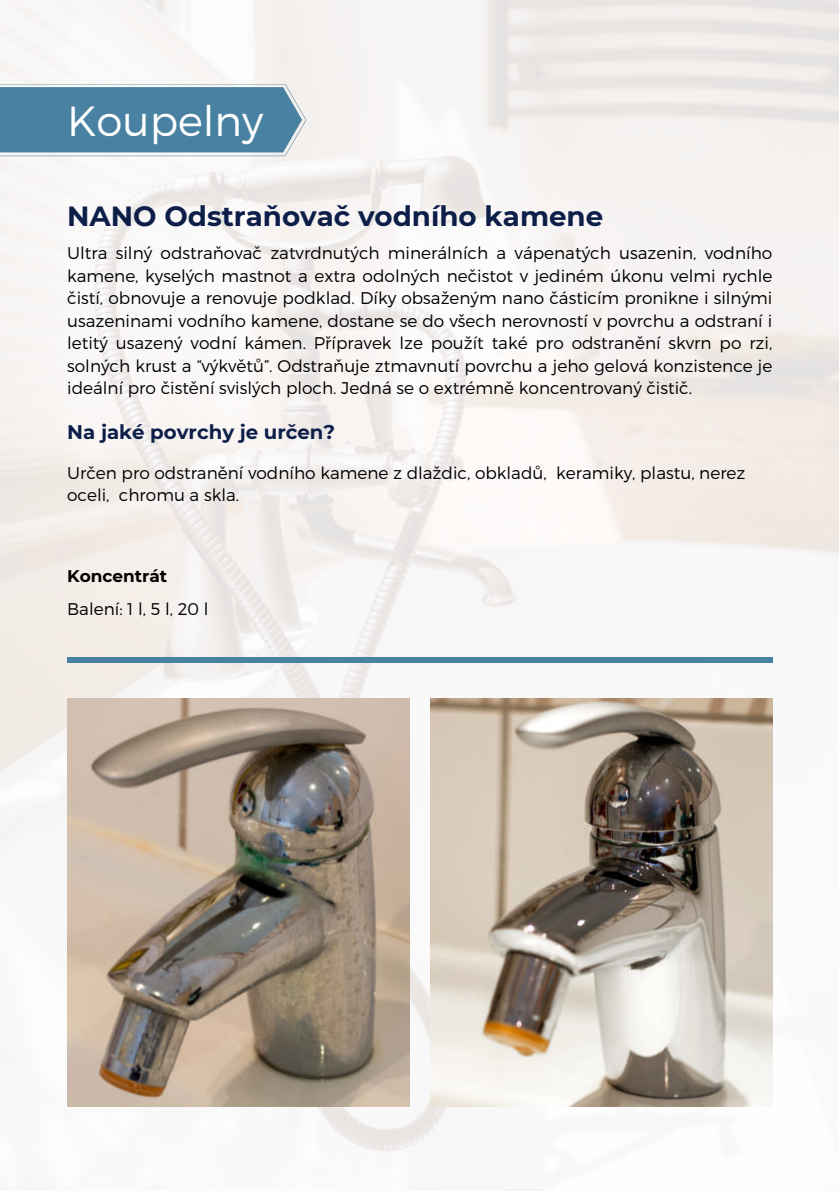
<style>
.page{position:relative;width:839px;height:1191px;background:#fff}
.page>*{position:absolute;margin:0;border:0;box-sizing:border-box;transform-origin:0 0}
.t1{font:300 42px "Montserrat";color:#fff}
.t2{font:700 27.8px "Montserrat";color:#0d1f49}
.t3{font:700 19.8px "Montserrat";color:#0d1f49}
.t4{font:300 17px/22.6px "Montserrat";color:#000;text-align:justify}
.t5{font:700 17px "Montserrat";color:#000}
</style>
<div class="page">
<img style="left:0;top:0;width:838px;height:1191px">
<hr style="left:67px;top:658px;width:705px;height:4px;background:#4881a1">
<svg style="left:0;top:84px;width:306px;height:72px;background:#5d8eaa"></svg>
<img style="left:430px;top:698px;width:342px;height:408px">
<img style="left:67px;top:698px;width:342px;height:408px">
<h1 class="t1" style="left:67px;top:95px;width:197px">Koupelny</h1>
<h2 class="t2" style="left:67px;top:196px;width:537px">NANO Odstraňovač vodního kamene</h2>
<p class="t4" style="left:67px;top:241px;width:706px">Ultra silný odstraňovač zatvrdnutých minerálních a vápenatých usazenin, vodního kamene, kyselých mastnot a extra odolných nečistot v jediném úkonu velmi rychle čistí, obnovuje a renovuje podklad. Díky obsaženým nano částicím pronikne i silnými usazeninami vodního kamene, dostane se do všech nerovností v povrchu a odstraní i letitý usazený vodní kámen. Přípravek lze použít také pro odstranění skvrn po rzi, solných krust a “výkvětů”. Odstraňuje ztmavnutí povrchu a jeho gelová konzistence je ideální pro čistění svislých ploch. Jedná se o extrémně koncentrovaný čistič.</p>
<p class="t3" style="left:67px;top:418px;width:269px">Na jaké povrchy je určen?</p>
<p class="t4" style="left:67px;top:461px;width:679px">Určen pro odstranění vodního kamene z dlaždic, obkladů, keramiky, plastu, nerez oceli, chromu a skla.</p>
<p class="t5" style="left:67px;top:563px;width:102px">Koncentrát</p>
<p class="t4" style="left:67px;top:597px;width:143px">Balení: 1 l, 5 l, 20 l</p>
</div>
